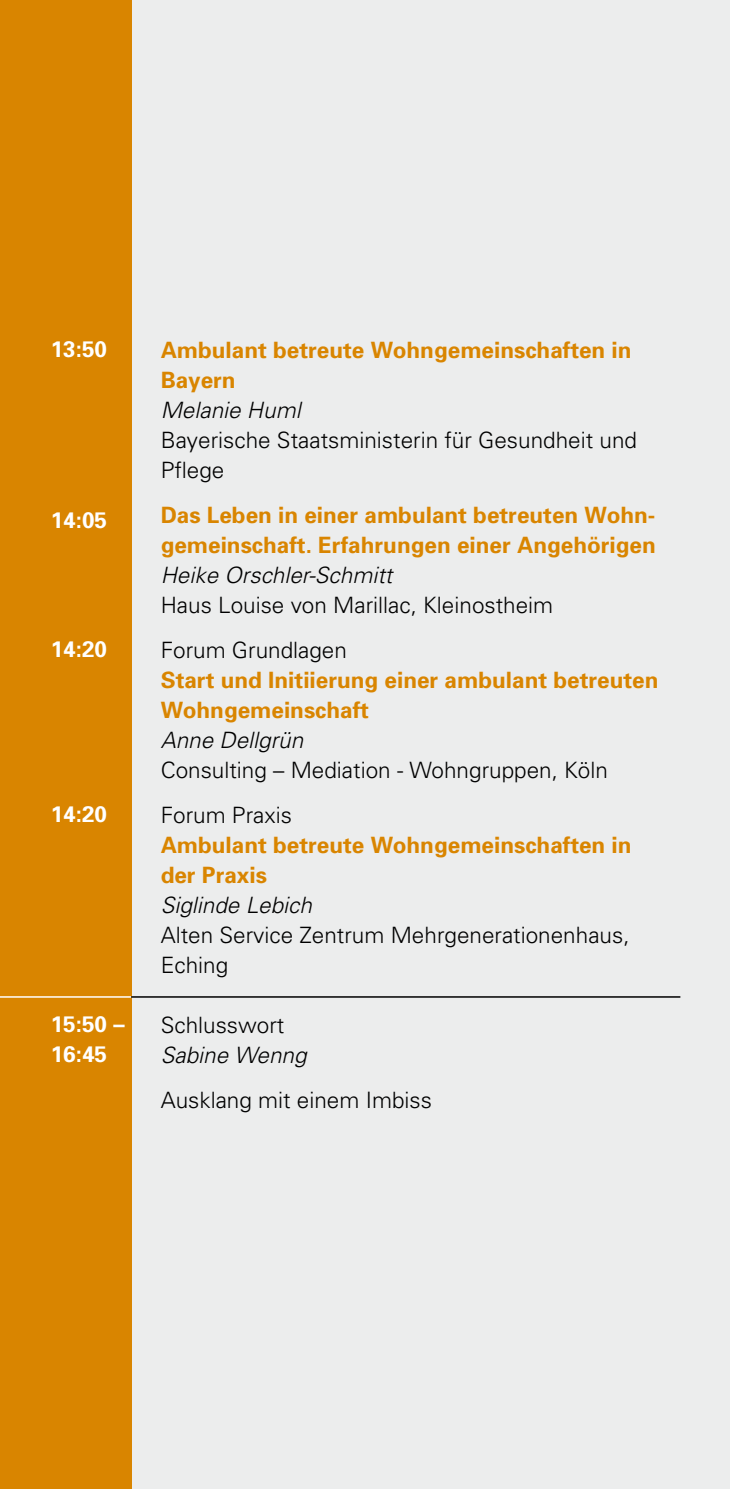
<style>
.page{position:relative;width:730px;height:1489px;background:#fff}
.page>*{position:absolute;margin:0;border:0;box-sizing:border-box;transform-origin:0 0}
.t1{font:300 22.5px/30px "Univers";color:#000}
.t2{font:700 22.5px/30px "Univers";color:#d98500}
.t3{font:700 22.5px "Univers";color:#fff}
.s1{font-weight:700;color:#d98500}
.s2{font-style:italic}
.s3{font-weight:300;font-style:italic;color:#000}
.s4{font-weight:300;color:#000}
</style>
<div class="page">
<div style="left:0;top:0;width:730px;height:1488px;background:#eceded"></div>
<div style="left:0;top:0;width:131px;height:1488px;background:#d98500"></div>
<hr style="left:131px;top:996px;width:549px;height:1px;background:#000">
<hr style="left:0;top:996px;width:131px;height:1px;background:#fff">
<p class="t3" style="left:51px;top:334px;width:58px">13:50</p>
<p class="t1" style="left:161px;top:334px;width:478px"><span class="s1">Ambulant betreute Wohngemeinschaften in<br>Bayern<br></span><span class="s2">Melanie Huml<br></span>Bayerische Staatsministerin für Gesundheit und<br>Pflege</p>
<p class="t3" style="left:51px;top:505px;width:58px">14:05</p>
<p class="t2" style="left:161px;top:499px;width:497px">Das Leben in einer ambulant betreuten Wohn&shy;gemeinschaft. Erfahrungen einer Angehörigen <span class="s3">Heike Orschler-Schmitt<br></span><span class="s4">Haus Louise von Marillac, Kleinostheim</span></p>
<p class="t3" style="left:51px;top:634px;width:58px">14:20</p>
<p class="t2" style="left:161px;top:634px;width:499px"><span class="s4">Forum Grundlagen<br></span>Start und Initiierung einer ambulant betreuten<br>Wohngemeinschaft<br><span class="s3">Anne Dellgrün<br></span><span class="s4">Consulting – Mediation - Wohngruppen, Köln</span></p>
<p class="t3" style="left:51px;top:799px;width:58px">14:20</p>
<p class="t1" style="left:161px;top:799px;width:472px">Forum Praxis<br><span class="s1">Ambulant betreute Wohngemeinschaften in der Praxis<br></span><span class="s2">Siglinde Lebich<br></span>Alten Service Zentrum Mehrgenerationenhaus,<br>Eching</p>
<p class="t3" style="left:51px;top:1009px;width:75px">15:50 –</p>
<p class="t1" style="left:161px;top:1009px;width:125px">Schlusswort</p>
<p class="t3" style="left:51px;top:1039px;width:58px">16:45</p>
<p class="t1" style="left:161px;top:1032px;width:273px;line-height:45px"><span class="s2">Sabine Wenng<br></span>Ausklang mit einem Imbiss</p>
</div>
